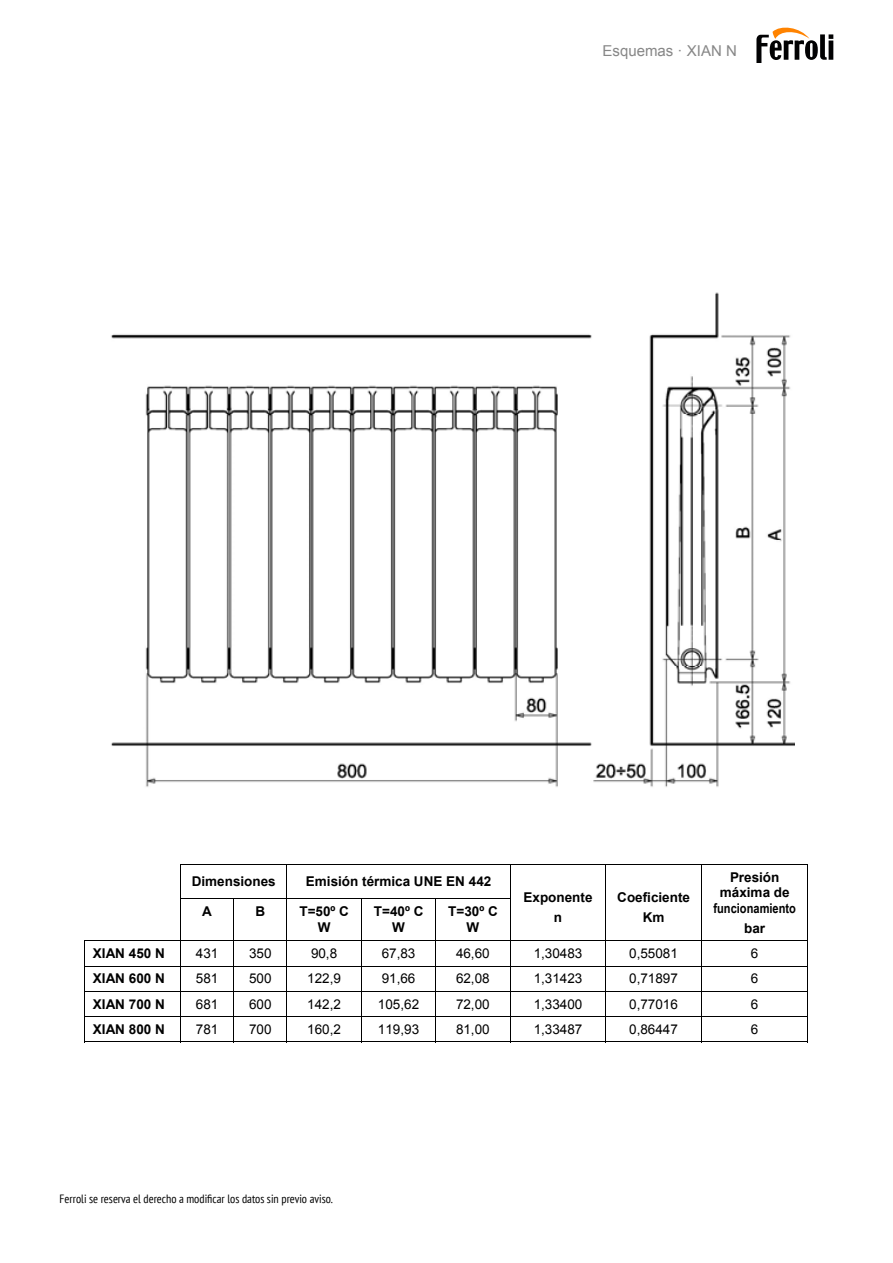
<style>
.page{position:relative;width:893px;height:1263px;background:#fff}
.page>*{position:absolute;margin:0;border:0;box-sizing:border-box;transform-origin:0 0}
.t1{font:15px "Arial";color:#878787}
.t2{font:13.5px "Arial";color:#000}
.t3{font:700 13.5px/15.5px "Arial";color:#000;text-align:center}
.Texto_legal{font:condensed 12px "PT Sans";color:#000}
.s1{font-family:"Arial Narrow"}
</style>
<div class="page">
<hr style="left:180px;top:864px;width:628px;height:1px;background:#000">
<hr style="left:180px;top:865px;width:1px;height:33px;background:#000">
<hr style="left:287px;top:865px;width:1px;height:33px;background:#000">
<hr style="left:510px;top:865px;width:1px;height:33px;background:#000">
<hr style="left:606px;top:865px;width:1px;height:33px;background:#000">
<hr style="left:701px;top:865px;width:1px;height:33px;background:#000">
<hr style="left:807px;top:865px;width:1px;height:33px;background:#000">
<hr style="left:180px;top:898px;width:331px;height:1px;background:#000">
<hr style="left:180px;top:899px;width:1px;height:41px;background:#000">
<hr style="left:233px;top:899px;width:1px;height:41px;background:#000">
<hr style="left:287px;top:899px;width:1px;height:41px;background:#000">
<hr style="left:361px;top:899px;width:1px;height:41px;background:#000">
<hr style="left:435px;top:899px;width:1px;height:41px;background:#000">
<hr style="left:510px;top:899px;width:1px;height:41px;background:#000">
<hr style="left:606px;top:899px;width:1px;height:41px;background:#000">
<hr style="left:701px;top:899px;width:1px;height:41px;background:#000">
<hr style="left:807px;top:899px;width:1px;height:41px;background:#000">
<hr style="left:84px;top:940px;width:724px;height:1px;background:#000">
<hr style="left:84px;top:966px;width:724px;height:1px;background:#000">
<hr style="left:84px;top:991px;width:724px;height:1px;background:#000">
<hr style="left:84px;top:1016px;width:724px;height:1px;background:#000">
<svg style="left:84px;top:941px;width:1px;height:100px"></svg>
<hr style="left:84px;top:1041px;width:96px;height:1px;background:#000">
<svg style="left:180px;top:941px;width:1px;height:101px"></svg>
<hr style="left:181px;top:1041px;width:52px;height:1px;background:#000">
<svg style="left:233px;top:941px;width:1px;height:101px"></svg>
<hr style="left:234px;top:1041px;width:53px;height:1px;background:#000">
<hr style="left:287px;top:1041px;width:74px;height:1px;background:#000">
<svg style="left:361px;top:941px;width:1px;height:101px"></svg>
<hr style="left:362px;top:1041px;width:73px;height:1px;background:#000">
<svg style="left:435px;top:941px;width:1px;height:101px"></svg>
<hr style="left:436px;top:1041px;width:74px;height:1px;background:#000">
<svg style="left:510px;top:941px;width:1px;height:101px"></svg>
<hr style="left:511px;top:1041px;width:95px;height:1px;background:#000">
<hr style="left:606px;top:1041px;width:95px;height:1px;background:#000">
<svg style="left:701px;top:941px;width:1px;height:101px"></svg>
<hr style="left:702px;top:1041px;width:105px;height:1px;background:#000">
<svg style="left:807px;top:941px;width:1px;height:101px"></svg>
<img style="left:111px;top:292px;width:684px;height:495px">
<svg style="left:756px;top:28px;width:77px;height:34px"></svg>
<p class="t1" style="left:603px;top:41px;width:136px">Esquemas · XIAN N</p>
<p class="t3" style="left:192px;top:874px;width:86px">Dimensiones</p>
<p class="t3" style="left:306px;top:874px;width:187px">Emisión térmica UNE EN 442</p>
<p class="t3" style="left:202px;top:904px;width:11px">A</p>
<p class="t3" style="left:255px;top:904px;width:11px">B</p>
<p class="t3" style="left:299px;top:904px;width:51px">T=50º C<br>W</p>
<p class="t3" style="left:374px;top:904px;width:51px">T=40º C<br>W</p>
<p class="t3" style="left:448px;top:904px;width:51px">T=30º C<br>W</p>
<p class="t3" style="left:523px;top:887px;width:71px;line-height:20px">Exponente n</p>
<p class="t3" style="left:617px;top:887px;width:74px;line-height:20px">Coeficiente<br>Km</p>
<p class="t3" style="left:713px;top:870px;width:84px">Presión máxima de <span class="s1">funcionamiento</span></p>
<p class="t3" style="left:744px;top:921px;width:22px">bar</p>
<p class="t3" style="left:93px;top:946px;width:73px">XIAN 450 N</p>
<p class="t2" style="left:196px;top:944px;width:24px">431</p>
<p class="t2" style="left:249px;top:944px;width:24px">350</p>
<p class="t2" style="left:311px;top:944px;width:28px">90,8</p>
<p class="t2" style="left:382px;top:944px;width:35px">67,83</p>
<p class="t2" style="left:456px;top:944px;width:35px">46,60</p>
<p class="t2" style="left:534px;top:944px;width:50px">1,30483</p>
<p class="t2" style="left:629px;top:944px;width:50px">0,55081</p>
<p class="t2" style="left:751px;top:944px;width:9px">6</p>
<p class="t3" style="left:93px;top:971px;width:73px">XIAN 600 N</p>
<p class="t2" style="left:196px;top:970px;width:24px">581</p>
<p class="t2" style="left:249px;top:970px;width:24px">500</p>
<p class="t2" style="left:307px;top:970px;width:35px">122,9</p>
<p class="t2" style="left:382px;top:970px;width:35px">91,66</p>
<p class="t2" style="left:456px;top:970px;width:35px">62,08</p>
<p class="t2" style="left:534px;top:970px;width:50px">1,31423</p>
<p class="t2" style="left:629px;top:970px;width:50px">0,71897</p>
<p class="t2" style="left:751px;top:970px;width:9px">6</p>
<p class="t3" style="left:93px;top:997px;width:73px">XIAN 700 N</p>
<p class="t2" style="left:196px;top:995px;width:24px">681</p>
<p class="t2" style="left:249px;top:995px;width:24px">600</p>
<p class="t2" style="left:307px;top:995px;width:35px">142,2</p>
<p class="t2" style="left:378px;top:995px;width:43px">105,62</p>
<p class="t2" style="left:456px;top:995px;width:35px">72,00</p>
<p class="t2" style="left:534px;top:995px;width:50px">1,33400</p>
<p class="t2" style="left:629px;top:995px;width:50px">0,77016</p>
<p class="t2" style="left:751px;top:995px;width:9px">6</p>
<p class="t3" style="left:93px;top:1022px;width:73px">XIAN 800 N</p>
<p class="t2" style="left:196px;top:1020px;width:24px">781</p>
<p class="t2" style="left:249px;top:1020px;width:24px">700</p>
<p class="t2" style="left:307px;top:1020px;width:35px">160,2</p>
<p class="t2" style="left:378px;top:1020px;width:43px">119,93</p>
<p class="t2" style="left:456px;top:1020px;width:35px">81,00</p>
<p class="t2" style="left:534px;top:1020px;width:50px">1,33487</p>
<p class="t2" style="left:629px;top:1020px;width:50px">0,86447</p>
<p class="t2" style="left:751px;top:1020px;width:9px">6</p>
<p class="Texto_legal" style="left:60px;top:1191px;width:275px">Ferroli se reserva el derecho a modificar los datos sin previo aviso.</p>
</div>
